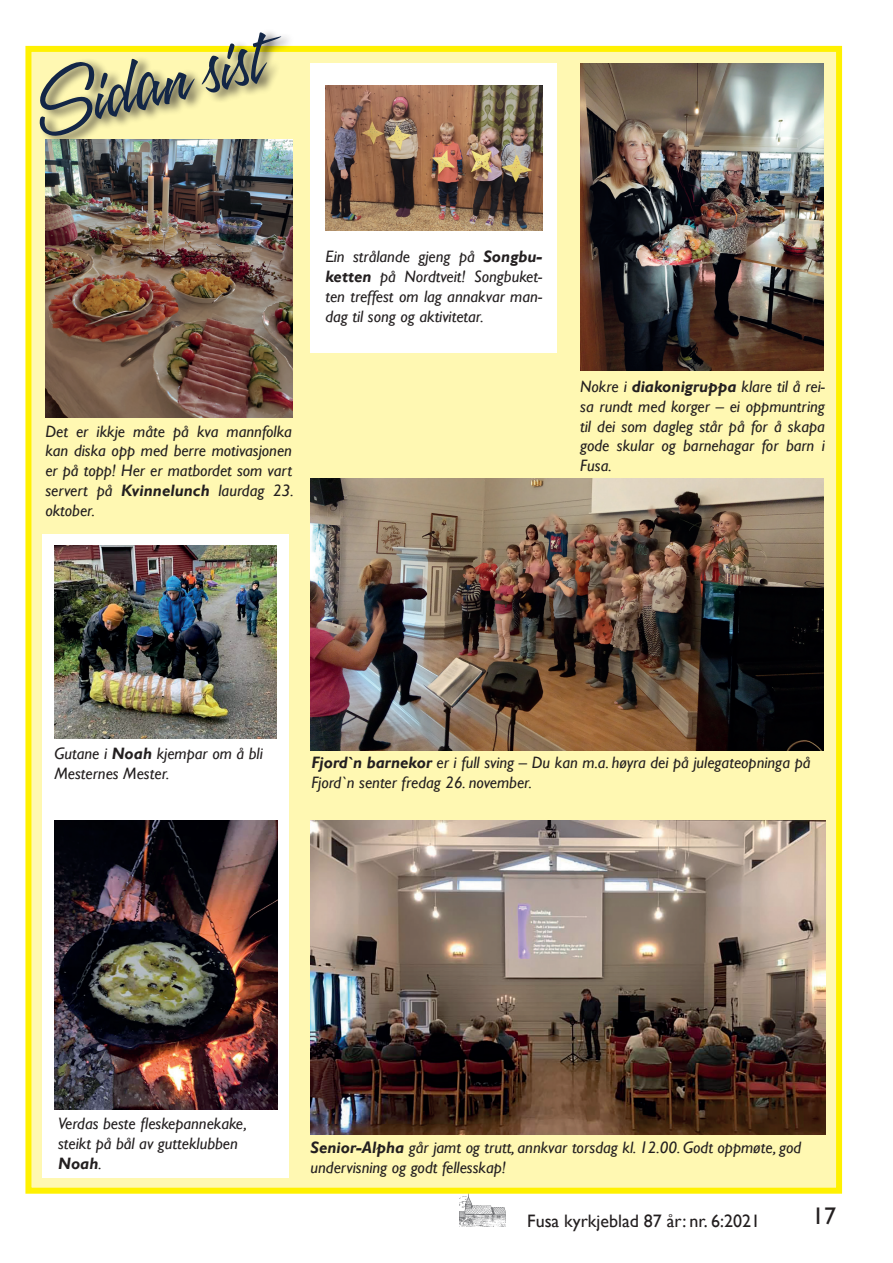
<style>
.page{position:relative;width:893px;height:1263px;background:#fff}
.page>*{position:absolute;margin:0;border:0;box-sizing:border-box;transform-origin:0 0}
.t1{font:75px "A&S Speedway";color:#132646}
.t2{font:24px "Gill Sans";color:#231f20}
.t3{font:18px "Gill Sans";color:#231f20}
.t4{font:italic 16.5px/19.8px "Gill Sans";color:#231f20}
.s1{font-weight:700}
</style>
<div class="page">
<img style="left:459px;top:1194px;width:47px;height:33px">
<div style="left:25px;top:46px;width:817px;height:1148px;background:#fff8b2;border:6px solid #fff101"></div>
<div style="left:310px;top:64px;width:247px;height:289px;background:#fff"></div>
<div style="left:43px;top:534px;width:246px;height:644px;background:#fff"></div>
<img style="left:580px;top:64px;width:244px;height:306px">
<img style="left:325px;top:86px;width:217px;height:144px">
<img style="left:45px;top:147px;width:247px;height:270px">
<img style="left:310px;top:820px;width:515px;height:315px">
<img style="left:310px;top:478px;width:514px;height:272px">
<img style="left:54px;top:820px;width:223px;height:289px">
<img style="left:54px;top:545px;width:222px;height:193px">
<div style="left:40px;top:29px;width:255px;height:118px;background:#231f20;opacity:.75"></div>
<h1 class="t1" style="left:25px;top:68px;width:231px;rotate:-13deg">Sidan sist</h1>
<p class="t4" style="left:325px;top:247px;width:218px;text-align:justify">Ein strålande gjeng på <span class="s1">Songbu&shy;ketten</span> på Nordtveit! Songbuket&shy;ten treffest om lag annakvar man&shy;dag til song og aktivitetar.</p>
<p class="t4" style="left:45px;top:421px;width:250px;text-align:justify">Det er ikkje måte på kva mannfolka kan diska opp med berre motivasjonen er på topp! Her er matbordet som vart servert på <span class="s1">Kvinnelunch</span> laurdag 23. oktober.</p>
<p class="t4" style="left:580px;top:377px;width:246px;text-align:justify">Nokre i <span class="s1">diakonigruppa</span> klare til å rei&shy;sa rundt med korger – ei oppmuntring til dei som dagleg står på for å skapa gode skular og barnehagar for barn i Fusa.</p>
<p class="t4" style="left:54px;top:743px;width:210px">Gutane i <span class="s1">Noah</span> kjempar om å bli<br>Mesternes Mester.</p>
<p class="t4" style="left:311px;top:753px;width:501px"><span class="s1">Fjord`n barnekor</span> er i full sving – Du kan m.a. høyra dei på julegateopninga på<br>Fjord`n senter fredag 26. november.</p>
<p class="t4" style="left:58px;top:1114px;width:190px">Verdas beste fleskepannekake, steikt på bål av gutteklubben<br><span class="s1">Noah</span>.</p>
<p class="t4" style="left:310px;top:1138px;width:492px"><span class="s1">Senior-Alpha</span> går jamt og trutt, annkvar torsdag kl. 12.00. Godt oppmøte, god undervisning og godt fellesskap!</p>
<p class="t3" style="left:527px;top:1210px;width:234px">Fusa kyrkjeblad 87 år: nr. 6:2021</p>
<h2 class="t2" style="left:812px;top:1202px;width:25px">17</h2>
</div>
